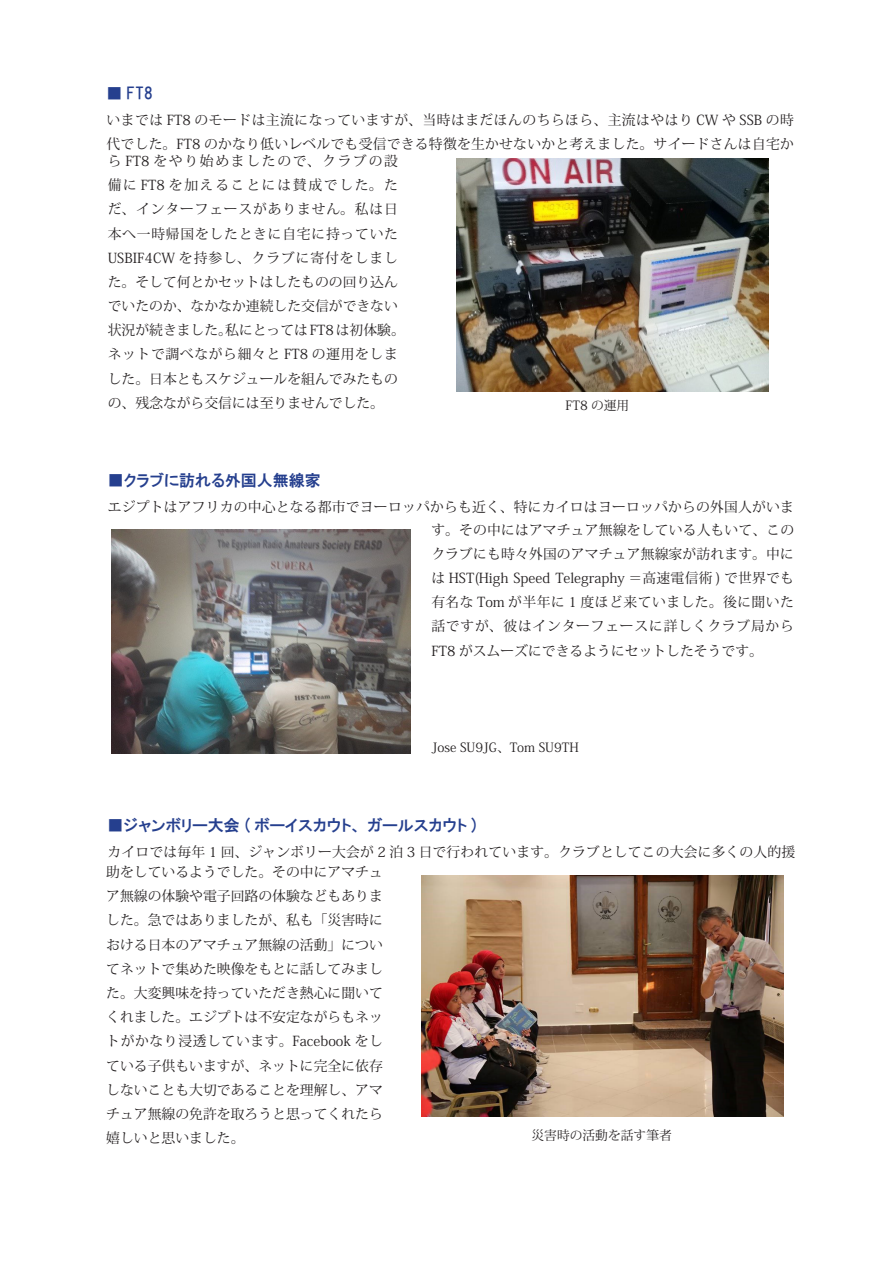
<style>
.page{position:relative;width:893px;height:1263px;background:#fff}
.page>*{position:absolute;margin:0;border:0;box-sizing:border-box;transform-origin:0 0}
.t1{font:15.9px "HGP Gothic E";color:#253f8e}
.t2{font:13.8px/24.2px "Koz Min Pr 6 N";letter-spacing:.015em;color:#231f20;text-align:justify}
.t3{font:13.8px "Koz Min Pr 6 N";letter-spacing:.12em;color:#231f20}
.t4{font:13.8px "Koz Min Pr 6 N";letter-spacing:.065em;color:#231f20}
.t5{font:13.8px "Koz Min Pr 6 N";letter-spacing:.06em;color:#231f20}
.t6{font:13.8px "Koz Min Pr 6 N";letter-spacing:.055em;color:#231f20}
.t7{font:12.75px "Koz Min Pr 6 N";color:#231f20}
</style>
<div class="page">
<img style="left:112px;top:529px;width:298px;height:224px">
<img style="left:421px;top:875px;width:363px;height:242px">
<img style="left:457px;top:158px;width:311px;height:234px">
<p class="t1" style="left:107px;top:85px;width:48px">■ FT8</p>
<p class="t2" style="left:107px;top:108px;width:689px">いまでは FT8 のモードは主流になっていますが、当時はまだほんのちらほら、主流はやはり CW や SSB の時代でした。FT8 のかなり低いレベルでも受信できる特徴を生かせないかと考えました。サイードさんは自宅か</p>
<p class="t3" style="left:108px;top:153px;width:292px">ら FT8 をやり始めましたので、クラブの設</p>
<p class="t3" style="left:108px;top:177px;width:292px">備に FT8 を加えることには賛成でした。た</p>
<p class="t5" style="left:108px;top:201px;width:292px">だ、インターフェースがありません。私は日</p>
<p class="t6" style="left:108px;top:226px;width:292px">本へ一時帰国をしたときに自宅に持っていた</p>
<p class="t4" style="left:108px;top:250px;width:292px">USBIF4CW を持参し、クラブに寄付をしまし</p>
<p class="t2" style="left:108px;top:270px;width:292px">た。そして何とかセットはしたものの回り込ん</p>
<p class="t2" style="left:108px;top:294px;width:292px">でいたのか、なかなか連続した交信ができない</p>
<p class="t2" style="left:225px;top:318px;width:181px">私にとってはFT8は初体験。</p>
<p class="t2" style="left:108px;top:318px;width:292px;text-align:left">状況が続きました。<br>ネットで調べながら細々と FT8 の運用をしました。日本ともスケジュールを組んでみたものの、残念ながら交信には至りませんでした。</p>
<p class="t7" style="left:566px;top:399px;width:65px">FT8 の運用</p>
<p class="t1" style="left:108px;top:472px;width:214px">■クラブに訪れる外国人無線家</p>
<p class="t2" style="left:108px;top:495px;width:688px">エジプトはアフリカの中心となる都市でヨーロッパからも近く、特にカイロはヨーロッパからの外国人がいま</p>
<p class="t2" style="left:431px;top:518px;width:364px">す。その中にはアマチュア無線をしている人もいて、このクラブにも時々外国のアマチュア無線家が訪れます。中には HST(High Speed Telegraphy ＝高速電信術 ) で世界でも有名な Tom が半年に 1 度ほど来ていました。後に聞いた話ですが、彼はインターフェースに詳しくクラブ局からFT8 がスムーズにできるようにセットしたそうです。</p>
<p class="t7" style="left:432px;top:740px;width:149px">Jose SU9JG、Tom SU9TH</p>
<p class="t1" style="left:108px;top:817px;width:371px">■ジャンボリー大会 ( ボーイスカウト、ガールスカウト (</p>
<p class="t2" style="left:108px;top:840px;width:689px">カイロでは毎年 1 回、ジャンボリー大会が 2 泊 3 日で行われています。クラブとしてこの大会に多くの人的援</p>
<p class="t2" style="left:106px;top:860px;width:278px">助をしているようでした。その中にアマチュア無線の体験や電子回路の体験などもありました。急ではありましたが、私も「災害時における日本のアマチュア無線の活動」についてネットで集めた映像をもとに話してみました。大変興味を持っていただき熱心に聞いてくれました。エジプトは不安定ながらもネットがかなり浸透しています。Facebook をしている子供もいますが、ネットに完全に依存しないことも大切であることを理解し、アマチュア無線の免許を取ろうと思ってくれたら</p>
<p class="t7" style="left:531px;top:1128px;width:142px">災害時の活動を話す筆者</p>
<p class="t2" style="left:106px;top:1126px;width:140px">嬉しいと思いました。</p>
</div>
